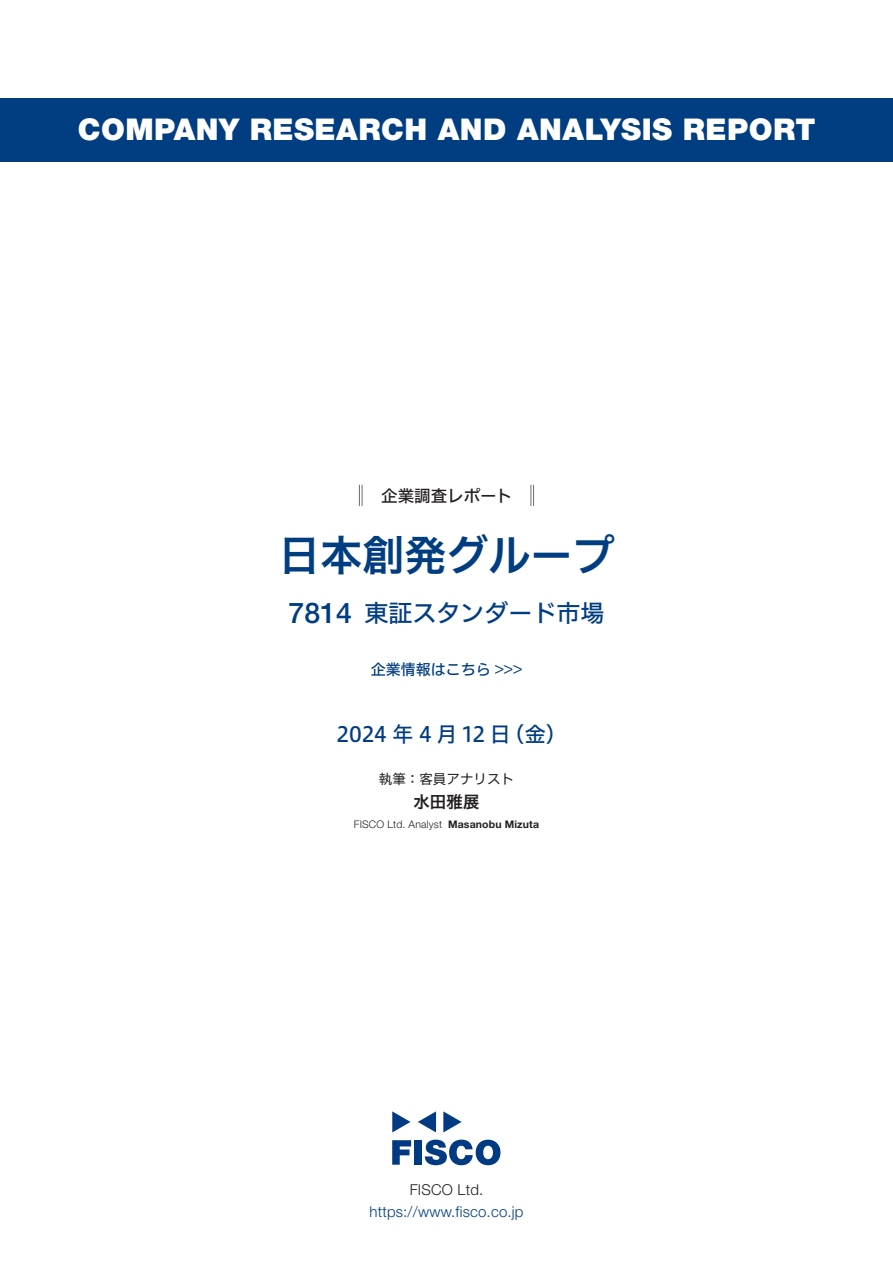
<style>
.page{position:relative;width:893px;height:1263px;background:#fff}
.page>*{position:absolute;margin:0;border:0;box-sizing:border-box;transform-origin:0 0}
.t1{font:42px "Hiragino UD Sans F Std N W6";color:#003d81}
.t2{font:900 30px "Helvetica Neue LT Std";letter-spacing:.015em;color:#fff}
.t3{font:500 28.5px "Helvetica Neue LT Std";color:#003d81}
.t4{font:24px "Hiragino UD Sans F Std N W5";color:#003d81}
.t5{font:21px "Hiragino UD Sans F Std N W5";letter-spacing:-.015em;color:#003d81}
.t6{font:16.5px "Hiragino UD Sans F Std N W5";color:#231f20}
.t7{font:16.5px "Hiragino UD Sans F Std N W6";color:#231f20}
.t8{font:300 15px "Helvetica Neue LT Std";letter-spacing:.015em;color:#003d81}
.t9{font:15px "Hiragino UD Sans F Std N W5";color:#003d81}
.t10{font:300 15px "Helvetica Neue LT Std";letter-spacing:.015em;color:#231f20}
.t11{font:13.5px "Hiragino UD Sans F Std N W4";color:#231f20}
.t12{font:300 10.5px "Helvetica Neue LT Std";letter-spacing:.015em;color:#231f20}
.t13{font:700 10.5px "Helvetica Neue LT Std";letter-spacing:.015em;color:#231f20}
</style>
<div class="page">
<svg style="left:392px;top:1140px;width:19px;height:25px"></svg>
<div style="left:414px;top:1140px;width:8px;height:25px;background:#003a83"></div>
<svg style="left:425px;top:1139px;width:75px;height:26px"></svg>
<svg style="left:392px;top:1111px;width:18px;height:21px"></svg>
<svg style="left:443px;top:1111px;width:19px;height:21px"></svg>
<svg style="left:418px;top:1111px;width:18px;height:21px"></svg>
<div style="left:0;top:98px;width:893px;height:64px;background:#003d81"></div>
<svg style="left:359px;top:485px;width:4px;height:21px"></svg>
<svg style="left:531px;top:485px;width:3px;height:21px"></svg>
<p class="t2" style="left:78px;top:112px;width:739px">COMPANY RESEARCH AND ANALYSIS REPORT</p>
<p class="t6" style="left:365px;top:483px;width:149px">　企業調査レポート</p>
<h1 class="t1" style="left:278px;top:523px;width:338px">日本創発グループ</h1>
<p class="t3" style="left:289px;top:596px;width:65px">7814</p>
<p class="t4" style="left:364px;top:594px;width:241px">東証スタンダード市場</p>
<p class="t9" style="left:371px;top:658px;width:153px">企業情報はこちら &lt;&lt;&lt;</p>
<p class="t5" style="left:336px;top:718px;width:176px">2024 年 4 月 12 日</p>
<p class="t5" style="left:503px;top:718px;width:65px">（金(</p>
<p class="t11" style="left:379px;top:768px;width:137px">執筆：客員アナリスト</p>
<p class="t7" style="left:413px;top:789px;width:67px">水田雅展</p>
<p class="t13" style="left:448px;top:818px;width:92px">Masanobu Mizuta</p>
<p class="t12" style="left:354px;top:818px;width:90px">FISCO Ltd. Analyst</p>
<p class="t10" style="left:410px;top:1180px;width:75px">FISCO Ltd.</p>
<p class="t8" style="left:369px;top:1202px;width:156px">https://www.fisco.co j p.</p>
</div>
